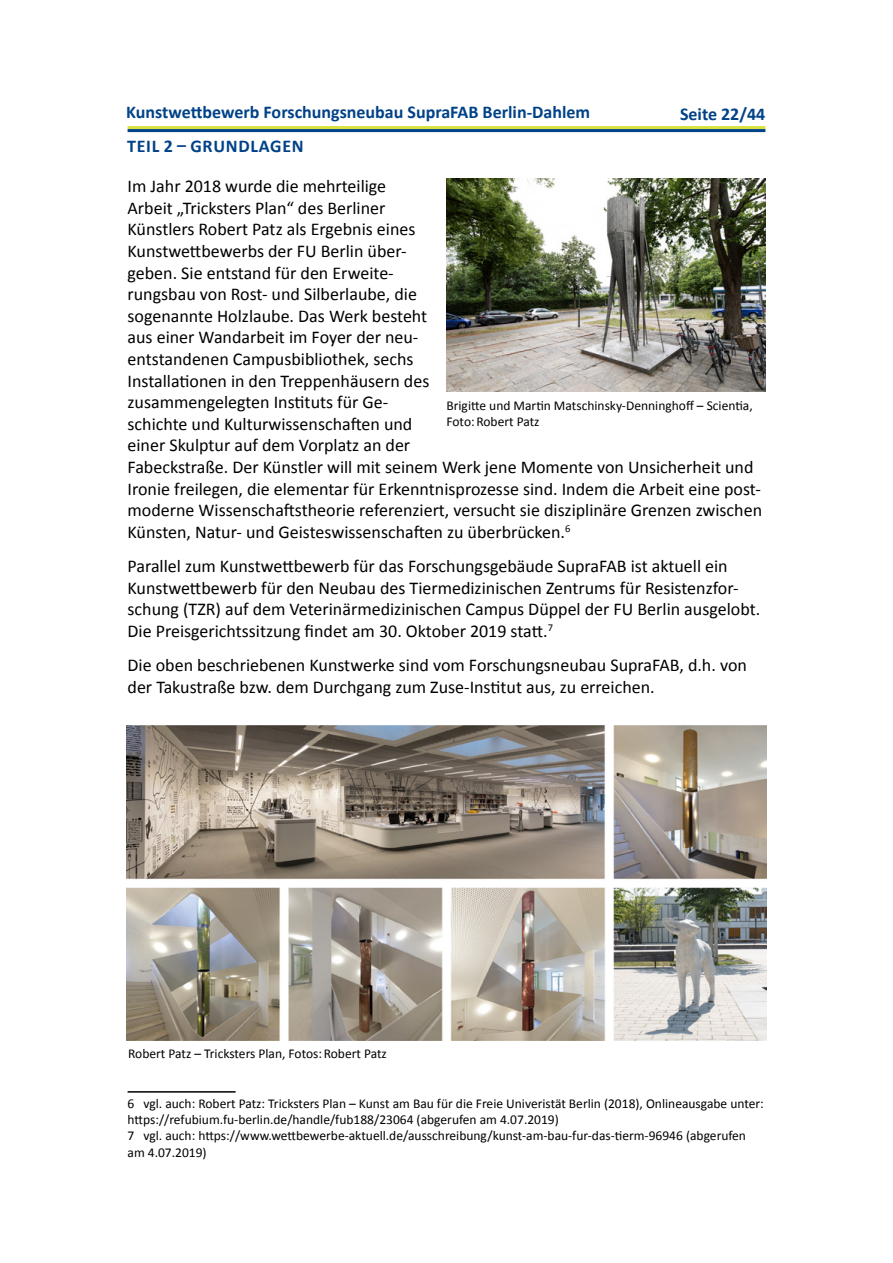
<style>
.page{position:relative;width:893px;height:1263px;background:#fff}
.page>*{position:absolute;margin:0;border:0;box-sizing:border-box;transform-origin:0 0}
.t1{font:18px/21.6px "Calibri";color:#000}
.t2{font:700 18px "Calibri";color:#004288}
.t3{font:700 18px "Calibri";letter-spacing:.04em;color:#004288}
.t4{font:13.5px/16.2px "Calibri";color:#000}
</style>
<div class="page">
<hr style="left:128px;top:126px;width:637px;height:3px;background:#dae13c">
<hr style="left:128px;top:129px;width:637px;height:3px;background:#004288">
<hr style="left:128px;top:1091px;width:108px;height:1px;background:#000">
<img style="left:127px;top:725px;width:639px;height:315px">
<img style="left:446px;top:179px;width:319px;height:212px">
<p class="t2" style="left:126px;top:101px;width:465px">Kunstwettbewerb Forschungsneubau SupraFAB Berlin-Dahlem</p>
<p class="t2" style="left:680px;top:103px;width:87px">Seite 22/44</p>
<p class="t3" style="left:127px;top:135px;width:178px">TEIL 2 – GRUNDLAGEN</p>
<p class="t1" style="left:128px;top:174px;width:636px">Im Jahr 2018 wurde die mehrteilige<br>Arbeit „Tricksters Plan“ des Berliner<br>Künstlers Robert Patz als Ergebnis eines<br>Kunstwettbewerbs der FU Berlin über-<br>geben. Sie entstand für den Erweite-<br>rungsbau von Rost- und Silberlaube, die<br>sogenannte Holzlaube. Das Werk besteht<br>aus einer Wandarbeit im Foyer der neu-<br>entstandenen Campusbibliothek, sechs<br>Installationen in den Treppenhäusern des<br>zusammengelegten Instituts für Ge-<br>schichte und Kulturwissenschaften und<br>einer Skulptur auf dem Vorplatz an der<br>Fabeckstraße. Der Künstler will mit seinem Werk jene Momente von Unsicherheit und Ironie freilegen, die elementar für Erkenntnisprozesse sind. Indem die Arbeit eine post&shy;moderne Wissenschaftstheorie referenziert, versucht sie disziplinäre Grenzen zwischen Künsten, Natur- und Geisteswissenschaften zu überbrücken.<sup>6</sup></p>
<p class="t1" style="left:128px;top:554px;width:634px">Parallel zum Kunstwettbewerb für das Forschungsgebäude SupraFAB ist aktuell ein Kunstwettbewerb für den Neubau des Tiermedizinischen Zentrums für Resistenzfor&shy;schung (TZR) auf dem Veterinärmedizinischen Campus Düppel der FU Berlin ausgelobt.<br>Die Preisgerichtssitzung findet am 30. Oktober 2019 statt.<sup>7</sup></p>
<p class="t1" style="left:128px;top:654px;width:621px">Die oben beschriebenen Kunstwerke sind vom Forschungsneubau SupraFAB, d.h. von der Takustraße bzw. dem Durchgang zum Zuse-Institut aus, zu erreichen.</p>
<p class="t4" style="left:446px;top:396px;width:308px">Brigitte und Martin Matschinsky-Denninghoff – Scientia,<br>Foto:Robert Patz</p>
<p class="t4" style="left:128px;top:1045px;width:260px">Robert Patz – Tricksters Plan, Fotos:Robert Patz</p>
<p class="t4" style="left:128px;top:1095px;width:638px">6 vgl. auch: Robert Patz: Tricksters Plan – Kunst am Bau für die Freie Univeristät Berlin (2018), Onlineausgabe unter: https://refubium.fu-berlin.de/handle/fub188/23064 (abgerufen am 4.07.2019)<br>7 vgl. auch: https://www.wettbewerbe-aktuell.de/ausschreibung/kunst-am-bau-fur-das-tierm-96946 (abgerufen am 4.07.2019)</p>
</div>
